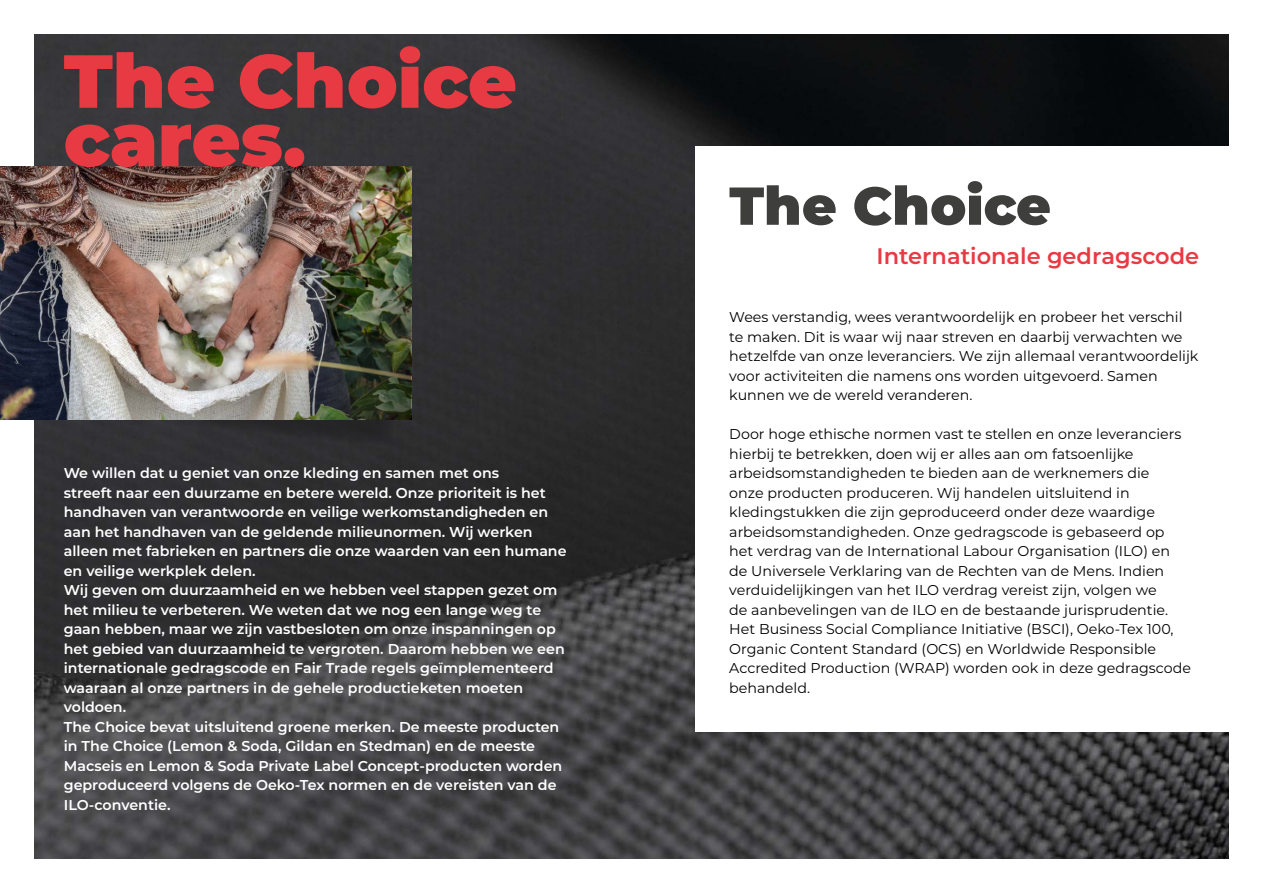
<style>
.page{position:relative;width:1263px;height:893px;background:#fff}
.page>*{position:absolute;margin:0;border:0;box-sizing:border-box;transform-origin:0 0}
.t1{font:900 75px/58.5px "Montserrat";color:#e83a42}
.t2{font:900 53.25px "Montserrat";color:#3e3e3d}
.t3{font:600 22.5px "Montserrat";color:#e83a42}
.t4{font:14.25px/19.5px "Montserrat";color:#000}
.t5{font:600 14.25px/19.5px "Montserrat";color:#fff}
</style>
<div class="page">
<img style="left:34px;top:34px;width:1195px;height:825px">
<div style="left:695px;top:147px;width:568px;height:585px;background:#fff"></div>
<svg style="left:169px;top:420px;width:225px;height:27px;background:#2c2b2e"></svg>
<img style="left:0;top:167px;width:411px;height:253px">
<img style="left:98px;top:251px;width:313px;height:169px">
<h1 class="t1" style="left:64px;top:47px;width:455px">The Choice cares.</h1>
<p class="t5" style="left:64px;top:463px;width:504px">We willen dat u geniet van onze kleding en samen met ons<br>streeft naar een duurzame en betere wereld. Onze prioriteit is het handhaven van verantwoorde en veilige werkomstandigheden en aan het handhaven van de geldende milieunormen. Wij werken alleen met fabrieken en partners die onze waarden van een humane en veilige werkplek delen.<br>Wij geven om duurzaamheid en we hebben veel stappen gezet om het milieu te verbeteren. We weten dat we nog een lange weg te gaan hebben, maar we zijn vastbesloten om onze inspanningen op het gebied van duurzaamheid te vergroten. Daarom hebben we een internationale gedragscode en Fair Trade regels geïmplementeerd waaraan al onze partners in de gehele productieketen moeten voldoen.<br>The Choice bevat uitsluitend groene merken. De meeste producten in The Choice (Lemon &amp; Soda, Gildan en Stedman) en de meeste Macseis en Lemon &amp; Soda Private Label Concept-producten worden geproduceerd volgens de Oeko-Tex normen en de vereisten van de ILO-conventie.</p>
<h2 class="t2" style="left:729px;top:166px;width:323px">The Choice</h2>
<h3 class="t3" style="left:876px;top:240px;width:324px">Internationale gedragscode</h3>
<p class="t4" style="left:729px;top:307px;width:471px">Wees verstandig, wees verantwoordelijk en probeer het verschil te maken. Dit is waar wij naar streven en daarbij verwachten we hetzelfde van onze leveranciers. We zijn allemaal verantwoordelijk voor activiteiten die namens ons worden uitgevoerd. Samen kunnen we de wereld veranderen.</p>
<p class="t4" style="left:729px;top:424px;width:463px">Door hoge ethische normen vast te stellen en onze leveranciers hierbij te betrekken, doen wij er alles aan om fatsoenlijke arbeidsomstandigheden te bieden aan de werknemers die<br>onze producten produceren. Wij handelen uitsluitend in kledingstukken die zijn geproduceerd onder deze waardige arbeidsomstandigheden. Onze gedragscode is gebaseerd op het verdrag van de International Labour Organisation (ILO) en de Universele Verklaring van de Rechten van de Mens. Indien verduidelijkingen van het ILO verdrag vereist zijn, volgen we<br>de aanbevelingen van de ILO en de bestaande jurisprudentie.<br>Het Business Social Compliance Initiative (BSCI), Oeko-Tex 100, Organic Content Standard (OCS) en Worldwide Responsible Accredited Production (WRAP) worden ook in deze gedragscode behandeld.</p>
</div>
